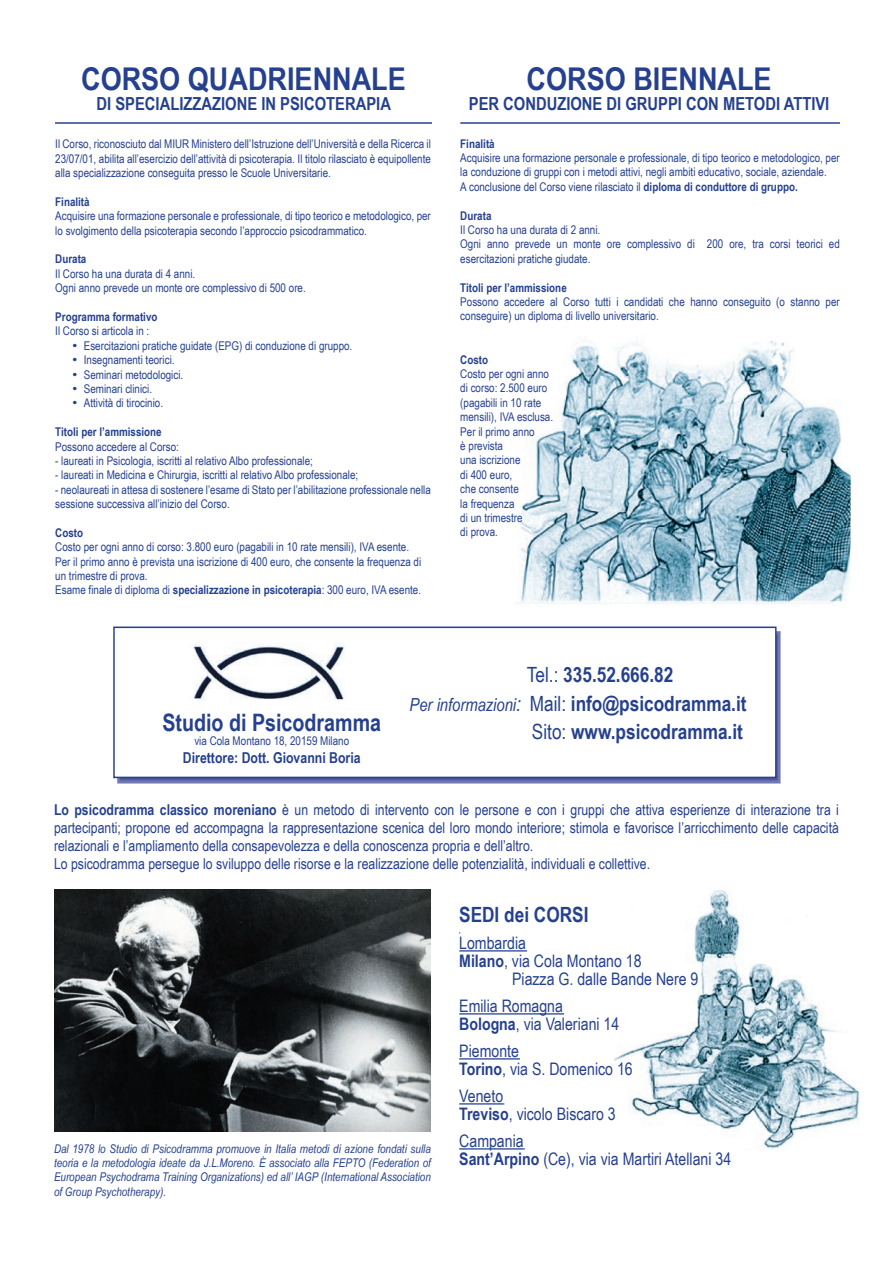
<style>
.page{position:relative;width:893px;height:1263px;background:#fff}
.page>*{position:absolute;margin:0;border:0;box-sizing:border-box;transform-origin:0 0}
.t1{font:700 31.35px "Arial Narrow";color:#25408f;scale:1.05 1}
.t2{font:700 24px "Arial Narrow";color:#25408f}
.heading_1{font:700 21px "Arial Narrow";color:#25408f}
.t3{font:700 18px "Arial Narrow";color:#25408f}
.heading_1-2{font:17.25px "Arial Narrow";color:#25408f}
.t4{font:15px/18px "Arial Narrow";color:#25408f;text-align:justify}
.t5{font:700 15px "Arial Narrow";color:#25408f}
.Body_Text{font:12px/14.4px "Arial Narrow";color:#25408f}
.Body_Text_3{font:12px/14.4px "Arial Narrow";color:#25408f}
.t6{font:italic 12px/14.4px "Arial Narrow";color:#25408f;text-align:justify}
.t7{font:700 12px "Arial Narrow";color:#25408f}
.s1{font-weight:700}
.s2{font-weight:400}
.s3{font-weight:400;font-style:italic;font-size:18px}
.s4{font-weight:400;font-style:italic}
</style>
<div class="page">
<img style="left:614px;top:890px;width:246px;height:259px">
<img style="left:54px;top:890px;width:377px;height:242px">
<hr style="left:459px;top:950px;width:67px;height:1px;background:#25408f">
<hr style="left:459px;top:1013px;width:104px;height:1px;background:#25408f">
<hr style="left:459px;top:1058px;width:60px;height:1px;background:#25408f">
<hr style="left:459px;top:1103px;width:44px;height:1px;background:#25408f">
<hr style="left:459px;top:1148px;width:65px;height:1px;background:#25408f">
<img style="left:516px;top:340px;width:335px;height:264px">
<hr style="left:55px;top:122px;width:377px;height:2px;background:#25408f">
<hr style="left:460px;top:122px;width:380px;height:2px;background:#25408f">
<div style="left:117px;top:631px;width:664px;height:152px;border:3px solid #7477b0"></div>
<div style="left:114px;top:627px;width:662px;height:150px;background:#fff"></div>
<div style="left:113px;top:626px;width:664px;height:152px;border:1px solid #25408f"></div>
<img style="left:193px;top:643px;width:152px;height:58px">
<p class="t1" style="left:81px;top:61px;width:311px">CORSO QUADRIENNALE</p>
<p class="t3" style="left:97px;top:93px;width:296px">DI SPECIALIZZAZIONE IN PSICOTERAPIA</p>
<p class="Body_Text" style="left:55px;top:137px;width:377px;text-align:justify">Il Corso, riconosciuto dal MIUR Ministero dell’Istruzione dell’Università e della Ricerca il 23/07/01, abilita all’esercizio dell’attività di psicoterapia. Il titolo rilasciato è equipollente alla specializzazione conseguita presso le Scuole Universitarie.</p>
<p class="t7" style="left:55px;top:195px;width:36px">Finalità</p>
<p class="Body_Text_3" style="left:55px;top:209px;width:377px">Acquisire una formazione personale e professionale, di tipo teorico e metodologico, per lo svolgimento della psicoterapia secondo l’approccio psicodrammatico.</p>
<p class="t7" style="left:55px;top:252px;width:33px">Durata</p>
<p class="Body_Text" style="left:55px;top:266px;width:142px">Il Corso ha una durata di 4 anni.</p>
<p class="Body_Text" style="left:55px;top:281px;width:252px">Ogni anno prevede un monte ore complessivo di 500 ore.</p>
<p class="t7" style="left:55px;top:310px;width:104px">Programma formativo</p>
<p class="Body_Text" style="left:55px;top:324px;width:96px">Il Corso si articola in :</p>
<p class="Body_Text" style="left:72px;top:338px;width:282px">• Esercitazioni pratiche guidate (EPG) di conduzione di gruppo.</p>
<p class="Body_Text" style="left:72px;top:353px;width:104px">• Insegnamenti teorici.</p>
<p class="Body_Text" style="left:72px;top:367px;width:113px">• Seminari metodologici.</p>
<p class="Body_Text" style="left:72px;top:382px;width:81px">• Seminari clinici.</p>
<p class="Body_Text" style="left:72px;top:396px;width:92px">• Attività di tirocinio.</p>
<p class="t7" style="left:55px;top:425px;width:108px">Titoli per l’ammissione</p>
<p class="Body_Text" style="left:55px;top:439px;width:125px">Possono accedere al Corso:</p>
<p class="Body_Text" style="left:55px;top:454px;width:259px">- laureati in Psicologia, iscritti al relativo Albo professionale;</p>
<p class="Body_Text" style="left:55px;top:468px;width:305px">- laureati in Medicina e Chirurgia, iscritti al relativo Albo professionale;</p>
<p class="Body_Text" style="left:55px;top:482px;width:377px">- neolaureati in attesa di sostenere l’esame di Stato per l’abilitazione professionale nella sessione successiva all’inizio del Corso.</p>
<p class="t7" style="left:55px;top:526px;width:29px">Costo</p>
<p class="Body_Text" style="left:55px;top:540px;width:355px">Costo per ogni anno di corso: 3.800 euro (pagabili in 10 rate mensili), IVA esente.</p>
<p class="Body_Text" style="left:55px;top:554px;width:367px">Per il primo anno è prevista una iscrizione di 400 euro, che consente la frequenza di un trimestre di prova.</p>
<p class="Body_Text" style="left:55px;top:582px;width:367px">Esame finale di diploma di <span class="s1">specializzazione in psicoterapia</span>: 300 euro, IVA esente.</p>
<p class="t1" style="left:527px;top:61px;width:235px">CORSO BIENNALE</p>
<p class="t3" style="left:469px;top:93px;width:362px">PER CONDUZIONE DI GRUPPI CON METODI ATTIVI</p>
<p class="t7" style="left:460px;top:136px;width:36px">Finalità</p>
<p class="Body_Text" style="left:460px;top:151px;width:381px">Acquisire una formazione personale e professionale, di tipo teorico e metodologico, per la conduzione di gruppi con i metodi attivi, negli ambiti educativo, sociale, aziendale.</p>
<p class="Body_Text" style="left:460px;top:179px;width:339px">A conclusione del Corso viene rilasciato il <span class="s1">diploma di conduttore di gruppo.</span></p>
<p class="t7" style="left:460px;top:208px;width:33px">Durata</p>
<p class="Body_Text" style="left:460px;top:223px;width:142px">Il Corso ha una durata di 2 anni.</p>
<p class="Body_Text" style="left:460px;top:237px;width:381px">Ogni anno prevede un monte ore complessivo di 200 ore, tra corsi teorici ed esercitazioni pratiche giudate.</p>
<p class="t7" style="left:460px;top:280px;width:108px">Titoli per l’ammissione</p>
<p class="Body_Text_3" style="left:460px;top:295px;width:381px">Possono accedere al Corso tutti i candidati che hanno conseguito (o stanno per conseguire) un diploma di livello universitario.</p>
<p class="t7" style="left:460px;top:352px;width:29px">Costo</p>
<p class="Body_Text" style="left:460px;top:367px;width:90px">Costo per ogni anno</p>
<p class="Body_Text" style="left:460px;top:381px;width:88px">di corso: 2.500 euro</p>
<p class="Body_Text" style="left:460px;top:395px;width:82px">(pagabili in 10 rate</p>
<p class="Body_Text" style="left:460px;top:410px;width:94px">mensili), IVA esclusa.</p>
<p class="Body_Text" style="left:460px;top:424px;width:76px">Per il primo anno</p>
<p class="Body_Text" style="left:460px;top:439px;width:44px">è prevista</p>
<p class="Body_Text" style="left:460px;top:453px;width:62px">una iscrizione</p>
<p class="Body_Text" style="left:460px;top:467px;width:53px">di 400 euro,</p>
<p class="Body_Text" style="left:460px;top:482px;width:60px">che consente</p>
<p class="Body_Text" style="left:460px;top:496px;width:56px">la frequenza</p>
<p class="Body_Text" style="left:460px;top:511px;width:64px">di un trimestre</p>
<p class="Body_Text" style="left:460px;top:525px;width:39px">di prova.</p>
<p class="t2" style="left:162px;top:709px;width:220px">Studio di Psicodramma</p>
<p class="Body_Text" style="left:194px;top:734px;width:156px">via Cola Montano 18, 20159 Milano</p>
<p class="t5" style="left:183px;top:749px;width:179px">Direttore: Dott. Giovanni Boria</p>
<p class="heading_1" style="left:527px;top:662px;width:148px"><span class="s2">Tel.:</span> 335.52.666.82</p>
<p class="heading_1" style="left:410px;top:691px;width:338px"><span class="s3">Per informazioni</span><span class="s4">:</span> <span class="s2">Mail:</span> info@psicodramma.it</p>
<p class="heading_1" style="left:532px;top:720px;width:212px"><span class="s2">Sito:</span> www.psicodramma.it</p>
<p class="t4" style="left:54px;top:801px;width:786px"><span class="s1">Lo psicodramma classico moreniano</span> è un metodo di intervento con le persone e con i gruppi che attiva esperienze di interazione tra i partecipanti; propone ed accompagna la rappresentazione scenica del loro mondo interiore; stimola e favorisce l’arricchimento delle capacità relazionali e l’ampliamento della consapevolezza e della conoscenza propria e dell’altro.</p>
<p class="t4" style="left:54px;top:855px;width:598px">Lo psicodramma persegue lo sviluppo delle risorse e la realizzazione delle potenzialità, individuali e collettive.</p>
<p class="t6" style="left:54px;top:1141px;width:378px">Dal 1978 lo Studio di Psicodramma promuove in Italia metodi di azione fondati sulla teoria e la metodologia ideate da J.L.Moreno. È associato alla FEPTO (Federation of European Psychodrama Training Organizations) ed all’ IAGP (International Association of Group Psychotherapy).</p>
<p class="heading_1" style="left:459px;top:902px;width:131px">SEDI dei CORSI</p>
<p class="heading_1-2" style="left:459px;top:933px;width:68px">Lombardia</p>
<p class="heading_1-2" style="left:459px;top:951px;width:184px"><span class="s1">Milano</span>, via Cola Montano 18</p>
<p class="heading_1-2" style="left:512px;top:969px;width:188px">Piazza G. dalle Bande Nere 9</p>
<p class="heading_1-2" style="left:459px;top:996px;width:105px">Emilia Romagna</p>
<p class="heading_1-2" style="left:459px;top:1014px;width:162px"><span class="s1">Bologna</span>, via Valeriani 14</p>
<p class="heading_1-2" style="left:459px;top:1041px;width:61px">Piemonte</p>
<p class="heading_1-2" style="left:459px;top:1059px;width:175px"><span class="s1">Torino</span>, via S. Domenico 16</p>
<p class="heading_1-2" style="left:459px;top:1086px;width:46px">Veneto</p>
<p class="heading_1-2" style="left:459px;top:1104px;width:158px"><span class="s1">Treviso</span>, vicolo Biscaro 3</p>
<p class="heading_1-2" style="left:459px;top:1131px;width:66px">Campania</p>
<p class="heading_1-2" style="left:459px;top:1149px;width:273px"><span class="s1">Sant’Arpino</span> (Ce), via via Martiri Atellani 34</p>
</div>
